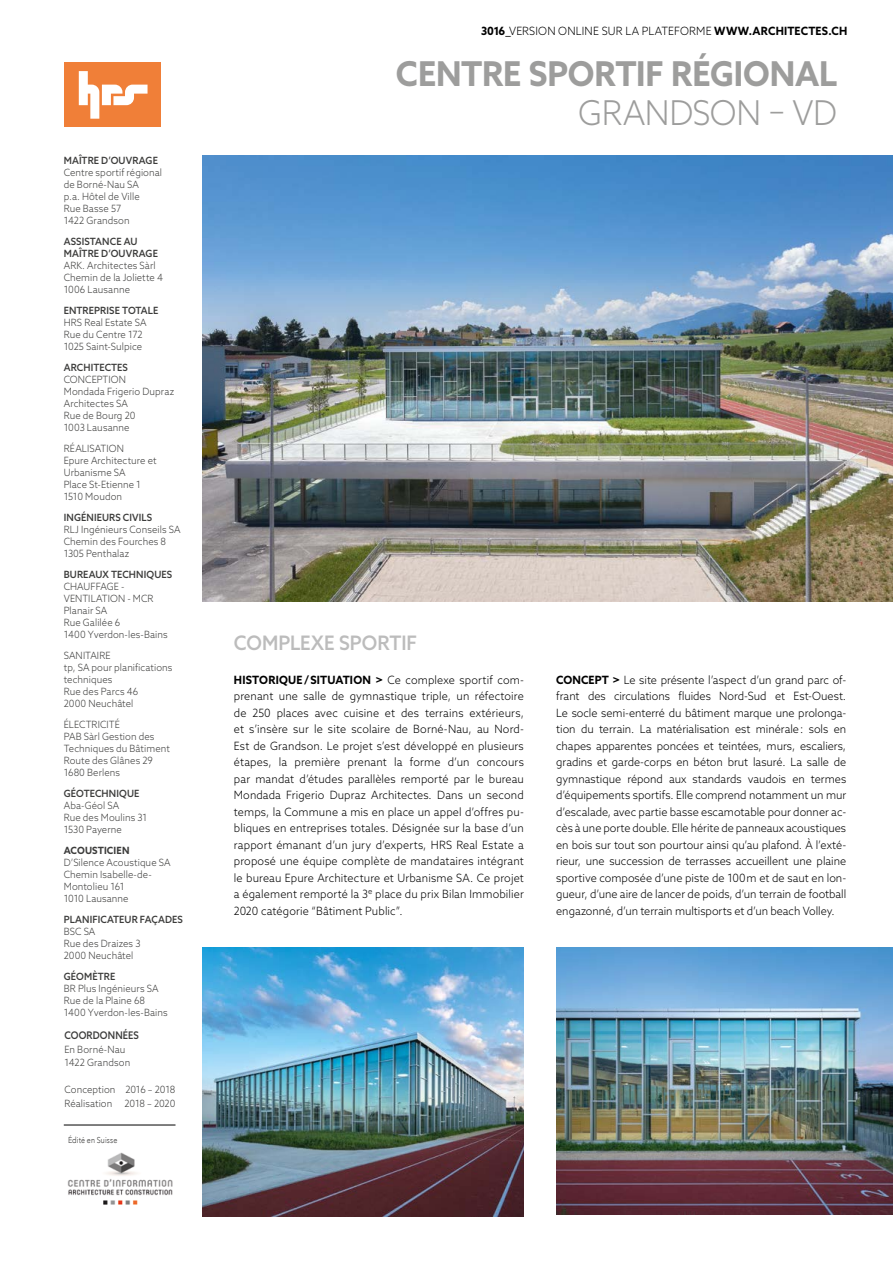
<style>
.page{position:relative;width:893px;height:1263px;background:#fff}
.page>*{position:absolute;margin:0;border:0;box-sizing:border-box;transform-origin:0 0}
.t1{font:700 34.2px "Azo Sans";letter-spacing:-.005em;color:#9d9d9c;scale:.95 1}
.t2{font:300 34.2px "Azo Sans";letter-spacing:-.015em;color:#9d9d9c;scale:.95 1}
.t3{font:500 19.95px "Azo Sans";letter-spacing:.005em;color:#bcbcbc;scale:.95 1}
.t4{font:300 11.4px/16.5px "Azo Sans";letter-spacing:.005em;color:#000;text-align:justify;scale:.95 1}
.t5{font:500 10.5px "Azo Sans";letter-spacing:.01em;color:#3c3c3b;scale:.9 1}
.t6{font:300 10.05px/12px "Azo Sans";letter-spacing:.005em;color:#3c3c3b;scale:.95 1}
.t7{font:500 10.05px/12px "Azo Sans";letter-spacing:.01em;color:#3c3c3b;scale:.95 1}
.t8{font:700 10.05px "Azo Sans";letter-spacing:.015em;color:#3c3c3b;scale:.95 1}
.t9{font:300 8.55px "Avenir";letter-spacing:.02em;color:#3c3c3b;scale:.84 1}
.s1{font-weight:700}
</style>
<div class="page">
<img style="left:202px;top:948px;width:322px;height:268px">
<img style="left:67px;top:1152px;width:106px;height:53px">
<hr style="left:64px;top:1125px;width:111px;height:1px;background:#000">
<div style="left:64px;top:63px;width:97px;height:64px;background:#f07f38"></div>
<svg style="left:79px;top:71px;width:69px;height:48px"></svg>
<img style="left:202px;top:156px;width:691px;height:445px">
<img style="left:556px;top:948px;width:337px;height:267px">
<p class="t7" style="left:64px;top:154px;width:101px">MAÎTRE D’OUVRAGE</p>
<p class="t6" style="left:64px;top:166px;width:105px">Centre sportif régional de Borné-Nau SA<br>p.a. Hôtel de Ville<br>Rue Basse 57<br>1422 Grandson</p>
<p class="t7" style="left:64px;top:235px;width:101px">ASSISTANCE AU<br>MAÎTRE D’OUVRAGE</p>
<p class="t6" style="left:64px;top:259px;width:106px">ARK. Architectes Sàrl<br>Chemin de la Joliette 4<br>1006 Lausanne</p>
<p class="t7" style="left:64px;top:304px;width:101px">ENTREPRISE TOTALE</p>
<p class="t6" style="left:64px;top:316px;width:89px">HRS Real Estate SA<br>Rue du Centre 172<br>1025 Saint-Sulpice</p>
<p class="t7" style="left:64px;top:361px;width:69px">ARCHITECTES</p>
<p class="t6" style="left:64px;top:373px;width:118px">CONCEPTION<br>Mondada Frigerio Dupraz<br>Architectes SA<br>Rue de Bourg 20<br>1003 Lausanne</p>
<p class="t6" style="left:64px;top:442px;width:99px">RÉALISATION<br>Epure Architecture et<br>Urbanisme SA<br>Place St-Etienne 1<br>1510 Moudon</p>
<p class="t7" style="left:64px;top:511px;width:95px">INGÉNIEURS CIVILS</p>
<p class="t6" style="left:64px;top:523px;width:124px">RLJ Ingénieurs Conseils SA<br>Chemin des Fourches 8<br>1305 Penthalaz</p>
<p class="t7" style="left:64px;top:568px;width:116px">BUREAUX TECHNIQUES</p>
<p class="t6" style="left:64px;top:580px;width:111px">CHAUFFAGE -<br>VENTILATION - MCR<br>Planair SA<br>Rue Galilée 6<br>1400 Yverdon-les-Bains</p>
<p class="t6" style="left:64px;top:649px;width:116px">SANITAIRE<br>tp, SA pour planifications techniques<br>Rue des Parcs 46<br>2000 Neuchâtel</p>
<p class="t6" style="left:64px;top:718px;width:113px">ÉLECTRICITÉ<br>PAB Sàrl Gestion des<br>Techniques du Bâtiment<br>Route des Glânes 29<br>1680 Berlens</p>
<p class="t7" style="left:64px;top:787px;width:81px">GÉOTECHNIQUE</p>
<p class="t6" style="left:64px;top:799px;width:89px">Aba-Géol SA<br>Rue des Moulins 31<br>1530 Payerne</p>
<p class="t8" style="left:64px;top:843px;width:71px">ACOUSTICIEN</p>
<p class="t6" style="left:64px;top:856px;width:114px">D’Silence Acoustique SA<br>Chemin Isabelle-de-<br>Montolieu 161<br>1010 Lausanne</p>
<p class="t7" style="left:64px;top:913px;width:127px">PLANIFICATEUR FAÇADES</p>
<p class="t6" style="left:64px;top:925px;width:82px">BSC SA<br>Rue des Draizes 3<br>2000 Neuchâtel</p>
<p class="t7" style="left:64px;top:970px;width:56px">GÉOMÈTRE</p>
<p class="t6" style="left:64px;top:982px;width:111px">BR Plus Ingénieurs SA<br>Rue de la Plaine 68<br>1400 Yverdon-les-Bains</p>
<p class="t5" style="left:64px;top:1029px;width:84px">COORDONNÉES</p>
<p class="t6" style="left:64px;top:1042px;width:71px;line-height:13.5px">En Borné-Nau<br>1422 Grandson</p>
<p class="t6" style="left:64px;top:1083px;width:118px;line-height:13.5px">Conception 2016 – 2018<br>Réalisation 2018 – 2020</p>
<p class="t9" style="left:68px;top:1135px;width:60px">Édité en Suisse</p>
<p class="t4" style="left:481px;top:23px;width:387px"><span class="s1">3016_</span>VERSION ONLINE SUR LA PLATEFORME <span class="s1">WWW.ARCHITECTES.CH</span></p>
<h1 class="t1" style="left:396px;top:51px;width:466px">CENTRE SPORTIF RÉGIONAL</h1>
<h1 class="t2" style="left:578px;top:91px;width:274px">GRANDSON – VD</h1>
<h2 class="t3" style="left:234px;top:630px;width:194px">COMPLEXE SPORTIF</h2>
<p class="t4" style="left:234px;top:671px;width:307px"><span class="s1">HISTORIQUE/SITUATION &gt;</span> Ce complexe sportif com&shy;prenant une salle de gymnastique triple, un réfectoire de 250 places avec cuisine et des terrains extérieurs, et s’insère sur le site scolaire de Borné-Nau, au Nord-Est de Grandson. Le projet s’est développé en plusieurs étapes, la première prenant la forme d’un concours par mandat d’études parallèles remporté par le bureau Mondada Frigerio Dupraz Architectes. Dans un second temps, la Commune a mis en place un appel d’offres pu&shy;bliques en entreprises totales. Désignée sur la base d’un rapport émanant d’un jury d’experts, HRS Real Estate a proposé une équipe complète de mandataires intégrant le bureau Epure Architecture et Urbanisme SA. Ce projet a également remporté la 3<sup>e</sup> place du prix Bilan Immobilier 2020 catégorie “Bâtiment Public”.</p>
<p class="t4" style="left:556px;top:671px;width:307px"><span class="s1">CONCEPT &gt;</span> Le site présente l’aspect d’un grand parc of&shy;frant des circulations fluides Nord-Sud et Est-Ouest.<br>Le socle semi-enterré du bâtiment marque une prolonga&shy;tion du terrain. La matérialisation est minérale: sols en chapes apparentes poncées et teintées, murs, escaliers, gradins et garde-corps en béton brut lasuré. La salle de gymnastique répond aux standards vaudois en termes d’équipements sportifs. Elle comprend notamment un mur d’escalade, avec partie basse escamotable pour donner ac&shy;cès à une porte double. Elle hérite de panneaux acoustiques en bois sur tout son pourtour ainsi qu’au plafond. À l’exté&shy;rieur, une succession de terrasses accueillent une plaine sportive composée d’une piste de 100m et de saut en lon&shy;gueur, d’une aire de lancer de poids, d’un terrain de football engazonné, d’un terrain multisports et d’un beach Volley.</p>
</div>
